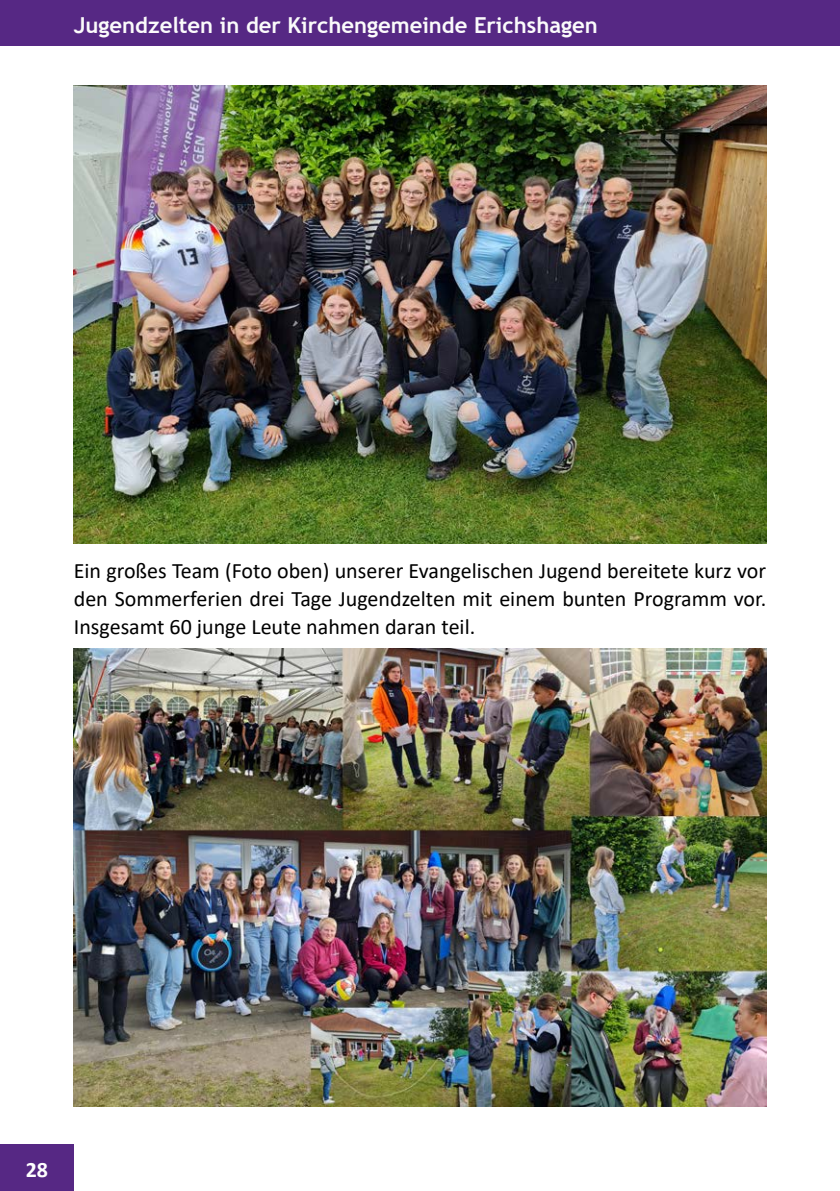
<style>
.page{position:relative;width:840px;height:1191px;background:#fff}
.page>*{position:absolute;margin:0;border:0;box-sizing:border-box;transform-origin:0 0}
.t1{font:22px/28px "Calibri";color:#000;text-align:justify}
.t2{font:700 22px "Trebuchet MS";color:#fbfbfb}
.t3{font:700 22px "Calibri";color:#fff}
</style>
<div class="page">
<div style="left:0;top:0;width:839px;height:45px;background:#562884"></div>
<div style="left:0;top:1144px;width:74px;height:47px;background:#562884"></div>
<img style="left:74px;top:85px;width:691px;height:458px">
<img style="left:74px;top:648px;width:691px;height:458px">
<p class="t2" style="left:74px;top:12px;width:525px">Jugendzelten in der Kirchengemeinde Erichshagen</p>
<p class="t1" style="left:74px;top:556px;width:693px">Ein großes Team (Foto oben) unserer Evangelischen Jugend bereitete kurz vor den Sommerferien drei Tage Jugendzelten mit einem bunten Programm vor.<br>Insgesamt 60 junge Leute nahmen daran teil.</p>
<p class="t3" style="left:26px;top:1154px;width:24px">28</p>
</div>
